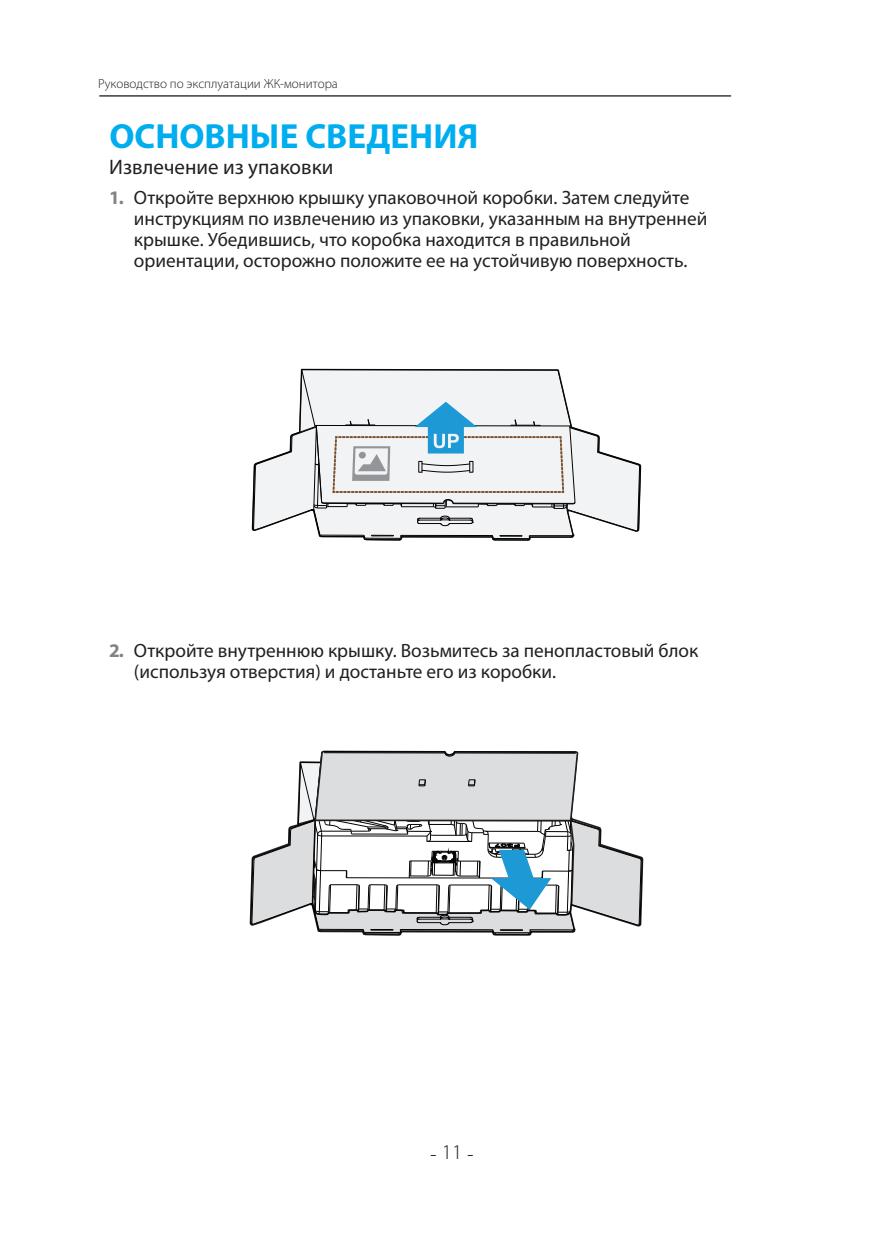
<style>
.page{position:relative;width:893px;height:1241px;background:#fff}
.page>*{position:absolute;margin:0;border:0;box-sizing:border-box;transform-origin:0 0}
.Heading_1{font:700 35px "Myriad Pro";color:#00aeef}
.Heading_2{font:21px "Myriad Pro";color:#231f20}
.t1{font:300 21px "Adobe Song Std";color:#231f20}
.t2{font:19.25px/21px "Myriad Pro";color:#231f20}
.t3{font:300 13.12px "Myriad Pro";color:#231f20}
.s1{font-weight:700;color:#808285}
.s2{font-family:"Myriad Pro"}
</style>
<div class="page">
<hr style="left:99px;top:95px;width:632px;height:2px;background:#57585a">
<svg style="left:252px;top:369px;width:389px;height:171px"></svg>
<svg style="left:250px;top:750px;width:393px;height:184px"></svg>
<p class="t3" style="left:98px;top:75px;width:241px">Руководство по эксплуатации ЖК-монитора</p>
<p class="Heading_1" style="left:109px;top:114px;width:371px">ОСНОВНЫЕ СВЕДЕНИЯ</p>
<p class="Heading_2" style="left:109px;top:154px;width:226px">Извлечение из упаковки</p>
<p class="t2" style="left:134px;top:187px;width:575px;text-indent:-25px"><span class="s1">1.</span> Откройте верхнюю крышку упаковочной коробки. Затем следуйте инструкциям по извлечению из упаковки, указанным на внутренней крышке. Убедившись, что коробка находится в правильной ориентации, осторожно положите ее на устойчивую поверхность.</p>
<p class="t2" style="left:134px;top:640px;width:566px;text-indent:-25px"><span class="s1">2.</span> Откройте внутреннюю крышку. Возьмитесь за пенопластовый блок (используя отверстия) и достаньте его из коробки.</p>
<p class="t1" style="left:430px;top:1140px;width:46px">- <span class="s2">11</span> -</p>
</div>
